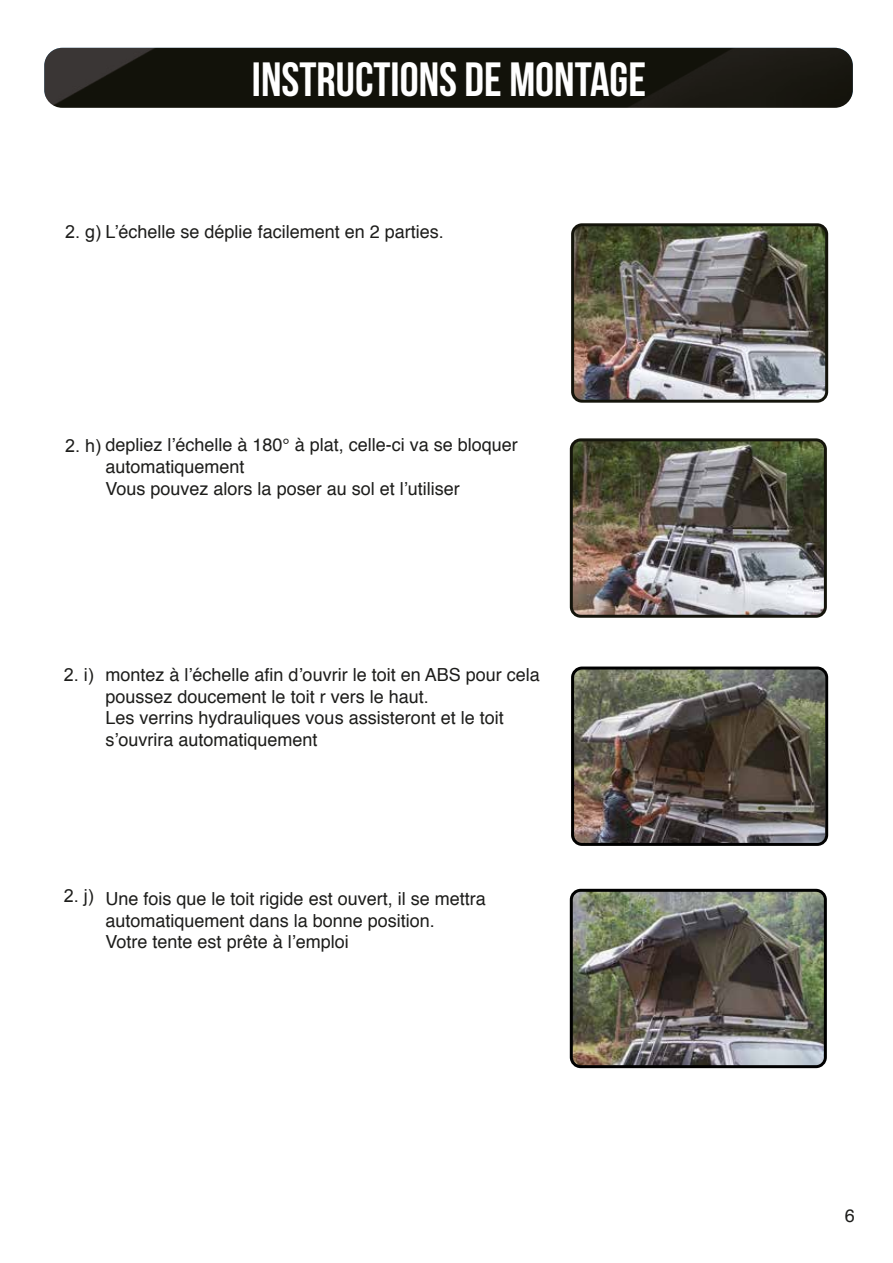
<style>
.page{position:relative;width:893px;height:1263px;background:#fff}
.page>*{position:absolute;margin:0;border:0;box-sizing:border-box;transform-origin:0 0}
.t1{font:700 48px "Bebas Neue";color:#fff}
.t2{font:18px/21.6px "Helvetica";color:#1d1d1b}
.t3{font:18px "Arial";color:#1d1d1b}
.s1{font-family:"Arial"}
</style>
<div class="page">
<img style="left:44px;top:48px;width:809px;height:60px">
<img style="left:574px;top:893px;width:249px;height:171px">
<img style="left:575px;top:670px;width:249px;height:172px">
<div style="left:571px;top:666px;width:257px;height:180px;border:3px solid #000;border-radius:9px"></div>
<div style="left:570px;top:889px;width:257px;height:179px;border:3px solid #000;border-radius:9px"></div>
<img style="left:575px;top:227px;width:249px;height:172px">
<div style="left:571px;top:223px;width:257px;height:180px;border:3px solid #14140b;border-radius:9px"></div>
<img style="left:574px;top:442px;width:249px;height:172px">
<div style="left:570px;top:438px;width:257px;height:180px;border:3px solid #14140b;border-radius:9px"></div>
<h1 class="t1" style="left:252px;top:53px;width:396px">INSTRUCTIONS DE MONTAGE</h1>
<p class="t2" style="left:65px;top:221px;width:380px"><span class="s1">2. g)</span> L’échelle se déplie facilement en 2 parties.</p>
<p class="t2" style="left:106px;top:435px;width:414px;text-indent:-41px"><span class="s1">2. h)</span> depliez l’échelle à 180° à plat, celle-ci va se bloquer automatiquement<br>Vous pouvez alors la poser au sol et l’utiliser</p>
<p class="t3" style="left:64px;top:663px;width:32px">2. i)</p>
<p class="t2" style="left:106px;top:664px;width:436px">montez à l’échelle afin d’ouvrir le toit en ABS pour cela poussez doucement le toit r vers le haut.<br>Les verrins hydrauliques vous assisteront et le toit s’ouvrira automatiquement</p>
<p class="t3" style="left:64px;top:884px;width:32px">2. j)</p>
<p class="t2" style="left:106px;top:889px;width:382px">Une fois que le toit rigide est ouvert, il se mettra automatiquement dans la bonne position.<br>Votre tente est prête à l’emploi</p>
<p class="t2" style="left:845px;top:1205px;width:12px">6</p>
</div>
